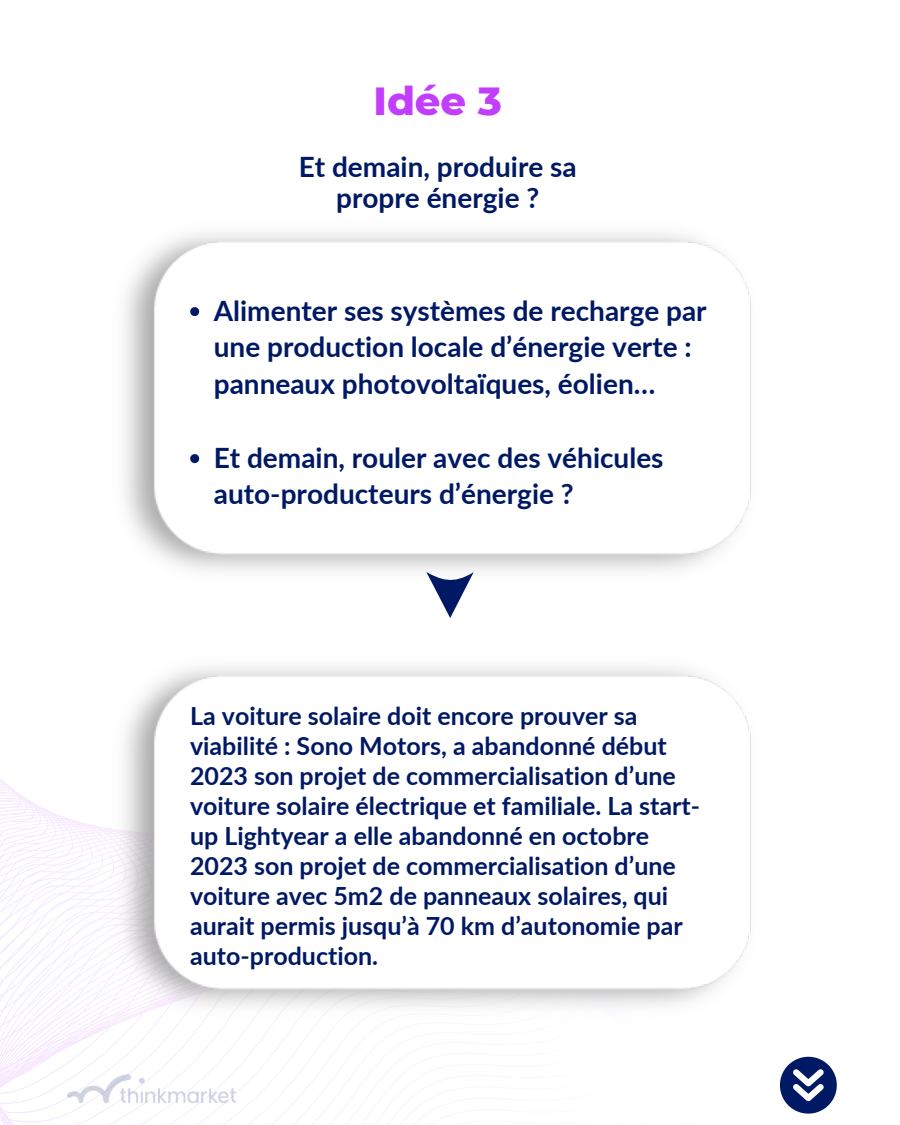
<style>
.page{position:relative;width:900px;height:1125px;background:#fff}
.page>*{position:absolute;margin:0;border:0;box-sizing:border-box;transform-origin:0 0}
.t1{font:800 40px "Montserrat";color:#c13efc}
.t2{font:700 28px/36.8px "Lato";color:#001964}
.t3{font:700 25px/30px "Lato";color:#001964}
</style>
<div class="page">
<svg style="left:0;top:779px;width:401px;height:346px"></svg>
<img style="left:78px;top:667px;width:734px;height:393px">
<img style="left:124px;top:233px;width:627px;height:339px">
<svg style="left:426px;top:572px;width:48px;height:46px"></svg>
<svg style="left:190px;top:307px;width:9px;height:9px"></svg>
<svg style="left:190px;top:454px;width:9px;height:9px"></svg>
<img style="left:56px;top:1072px;width:191px;height:33px">
<svg style="left:780px;top:1057px;width:57px;height:57px"></svg>
<p class="t1" style="left:373px;top:77px;width:130px">Idée 3</p>
<p class="t2" style="left:299px;top:151px;width:279px;line-height:30.8px;text-align:center">Et demain, produire sa propre énergie ?</p>
<h1 class="t2" style="left:214px;top:291px;width:494px">Alimenter ses systèmes de recharge par une production locale d’énergie verte : panneaux photovoltaïques, éolien…</h1>
<h2 class="t2" style="left:214px;top:438px;width:451px">Et demain, rouler avec des véhicules auto-producteurs d’énergie ?</h2>
<p class="t3" style="left:190px;top:701px;width:512px">La voiture solaire doit encore prouver sa viabilité : Sono Motors, a abandonné début 2023 son projet de commercialisation d’une voiture solaire électrique et familiale. La start&shy;up Lightyear a elle abandonné en octobre 2023 son projet de commercialisation d’une voiture avec 5m2 de panneaux solaires, qui aurait permis jusqu’à 70 km d’autonomie par auto-production.</p>
</div>
